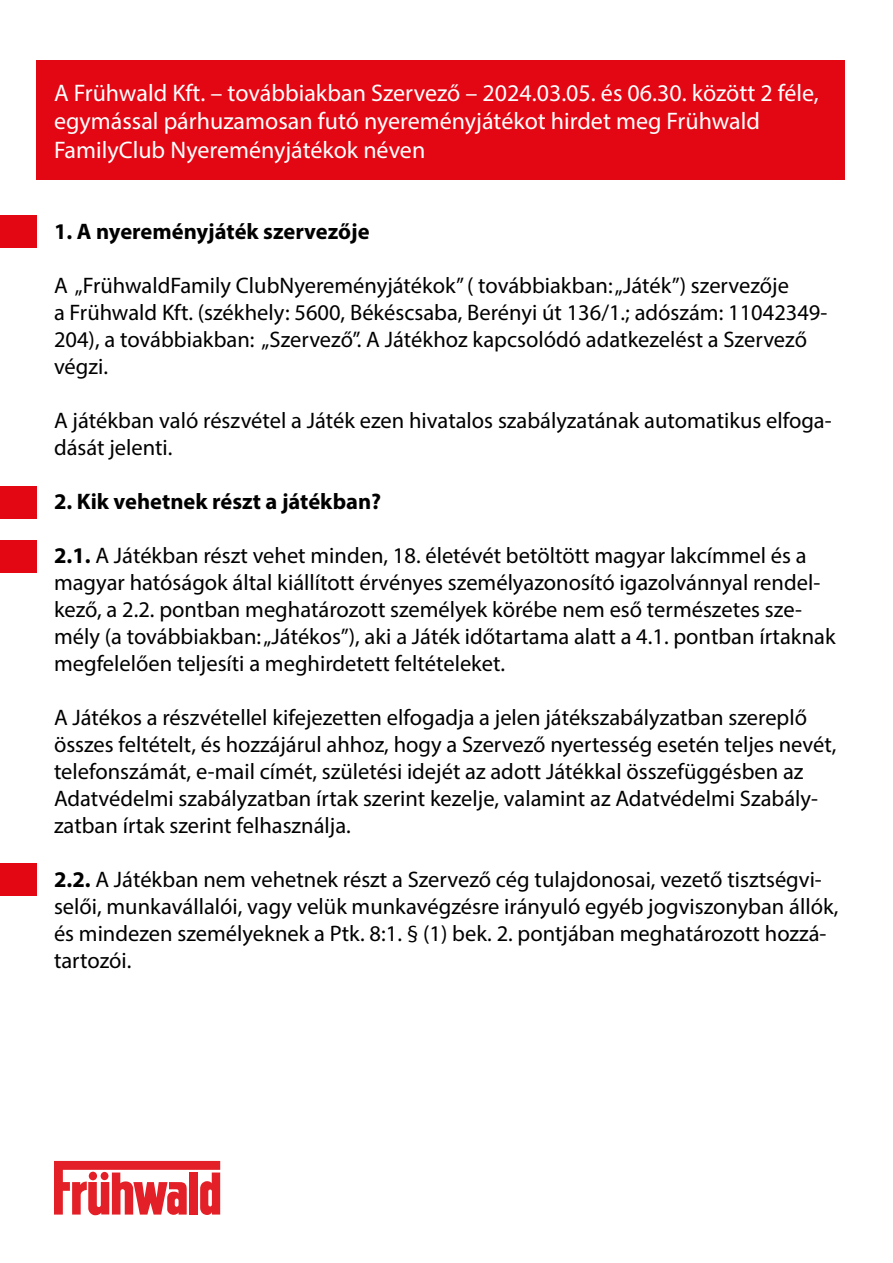
<style>
.page{position:relative;width:893px;height:1263px;background:#fff}
.page>*{position:absolute;margin:0;border:0;box-sizing:border-box;transform-origin:0 0}
.t1{font:24px/28.8px "Myriad Pro";color:#fff}
.t2{font:22.5px/27px "Myriad Pro";color:#000}
.t3{font:700 22.5px "Myriad Pro";color:#000}
.s1{font-weight:700}
</style>
<div class="page">
<div style="left:36px;top:61px;width:809px;height:119px;background:#e30613"></div>
<div style="left:0;top:215px;width:36px;height:33px;background:#e30613"></div>
<div style="left:0;top:486px;width:36px;height:33px;background:#e30613"></div>
<div style="left:0;top:540px;width:36px;height:33px;background:#e30613"></div>
<div style="left:0;top:863px;width:36px;height:33px;background:#e30613"></div>
<svg style="left:54px;top:1161px;width:166px;height:54px"></svg>
<div style="left:89px;top:1172px;width:8px;height:8px;background:#e32027;border-radius:50%"></div>
<div style="left:101px;top:1172px;width:7px;height:8px;background:#e32027;border-radius:50%"></div>
<p class="t1" style="left:54px;top:78px;width:766px">A Frühwald Kft. – továbbiakban Szervező – 2024.03.05. és 06.30. között 2 féle, egymással párhuzamosan futó nyereményjátékot hirdet meg Frühwald<br>FamilyClub Nyereményjátékok néven</p>
<p class="t3" style="left:54px;top:217px;width:317px">1. A nyereményjáték szervezője</p>
<p class="t2" style="left:54px;top:272px;width:775px">A „FrühwaldFamily ClubNyereményjátékok” ( továbbiakban: „Játék”) szervezője<br>a Frühwald Kft. (székhely: 5600, Békéscsaba, Berényi út 136/1.; adószám: 11042349- 204), a továbbiakban: „Szervező”. A Játékhoz kapcsolódó adatkezelést a Szervező végzi.</p>
<p class="t2" style="left:54px;top:407px;width:779px">A játékban való részvétel a Játék ezen hivatalos szabályzatának automatikus elfoga&shy;dását jelenti.</p>
<p class="t3" style="left:54px;top:487px;width:329px">2. Kik vehetnek részt a játékban?</p>
<p class="t2" style="left:54px;top:542px;width:783px"><span class="s1">2.1.</span> A Játékban részt vehet minden, 18. életévét betöltött magyar lakcímmel és a magyar hatóságok által kiállított érvényes személyazonosító igazolvánnyal rendel&shy;kező, a 2.2. pontban meghatározott személyek körébe nem eső természetes sze&shy;mély (a továbbiakban: „Játékos”), aki a Játék időtartama alatt a 4.1. pontban írtaknak megfelelően teljesíti a meghirdetett feltételeket.</p>
<p class="t2" style="left:54px;top:704px;width:784px">A Játékos a részvétellel kifejezetten elfogadja a jelen játékszabályzatban szereplő összes feltételt, és hozzájárul ahhoz, hogy a Szervező nyertesség esetén teljes nevét, telefonszámát, e-mail címét, születési idejét az adott Játékkal összefüggésben az Adatvédelmi szabályzatban írtak szerint kezelje, valamint az Adatvédelmi Szabály&shy;zatban írtak szerint felhasználja.</p>
<p class="t2" style="left:54px;top:866px;width:786px"><span class="s1">2.2.</span> A Játékban nem vehetnek részt a Szervező cég tulajdonosai, vezető tisztségvi&shy;selői, munkavállalói, vagy velük munkavégzésre irányuló egyéb jogviszonyban állók, és mindezen személyeknek a Ptk. 8:1. § (1) bek. 2. pontjában meghatározott hozzá&shy;tartozói.</p>
</div>
